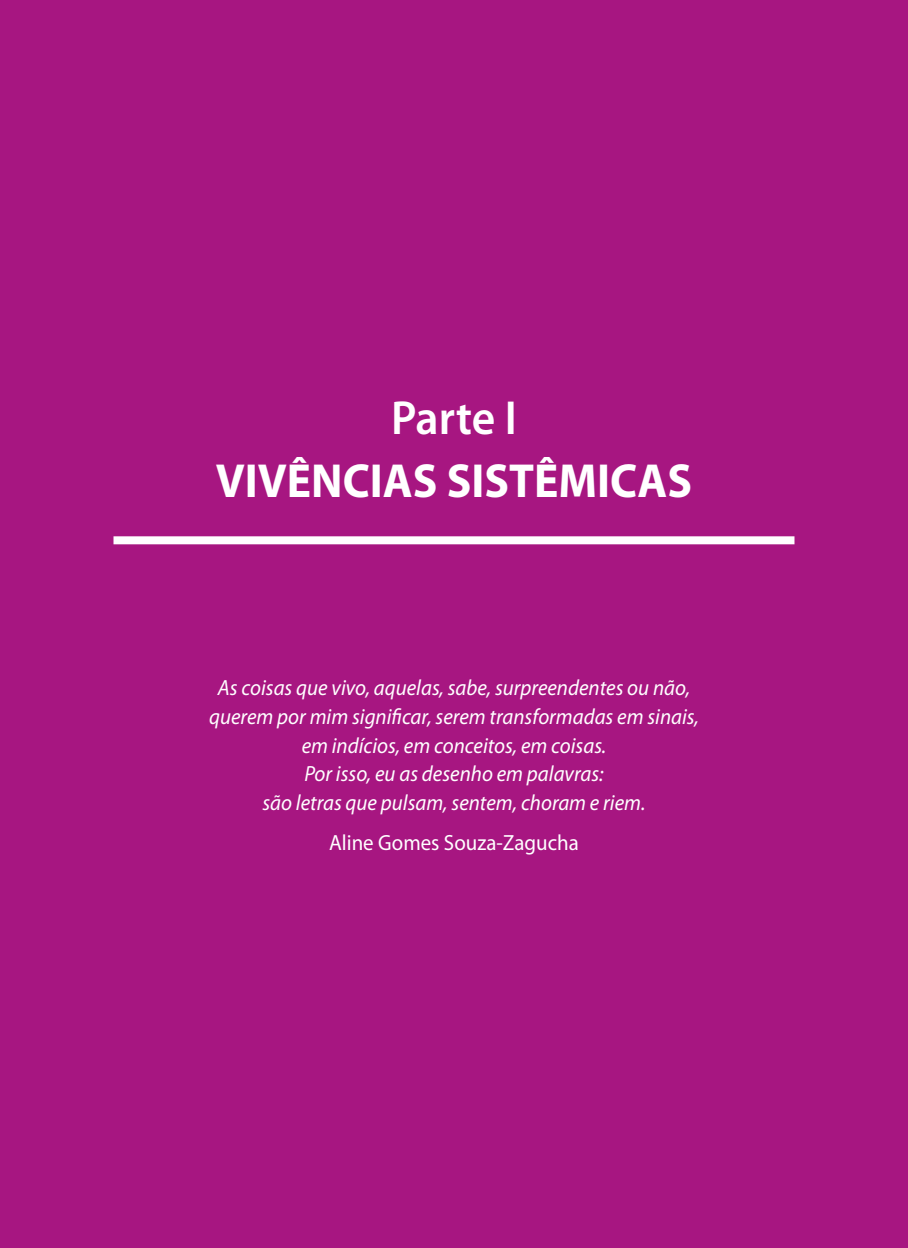
<style>
.page{position:relative;width:908px;height:1248px;background:#fff}
.page>*{position:absolute;margin:0;border:0;box-sizing:border-box;transform-origin:0 0}
.t1{font:700 48px "Myriad Pro";color:#fff;scale:.95 1}
.t2{font:600 48px "Myriad Pro";letter-spacing:-.005em;color:#fff;scale:.95 1}
.t3{font:italic 22px/28.6px "Myriad Pro";color:#fff;text-align:center;scale:.95 1}
.t4{font:22px "Myriad Pro";color:#fff;scale:.95 1}
</style>
<div class="page">
<div style="left:0;top:0;width:907px;height:1247px;background:#a71681"></div>
<div style="left:113px;top:536px;width:681px;height:8px;background:#fff"></div>
<h1 class="t2" style="left:391px;top:387px;width:134px">Parte I</h1>
<h1 class="t1" style="left:216px;top:449px;width:503px">VIVÊNCIAS SISTÊMICAS</h1>
<p class="t3" style="left:209px;top:673px;width:517px">As coisas que vivo, aquelas, sabe, surpreendentes ou não, querem por mim significar, serem transformadas em sinais, em indícios, em conceitos, em coisas.<br>Por isso, eu as desenho em palavras:<br>são letras que pulsam, sentem, choram e riem.</p>
<p class="t4" style="left:329px;top:828px;width:264px">Aline Gomes Souza-Zagucha</p>
</div>
